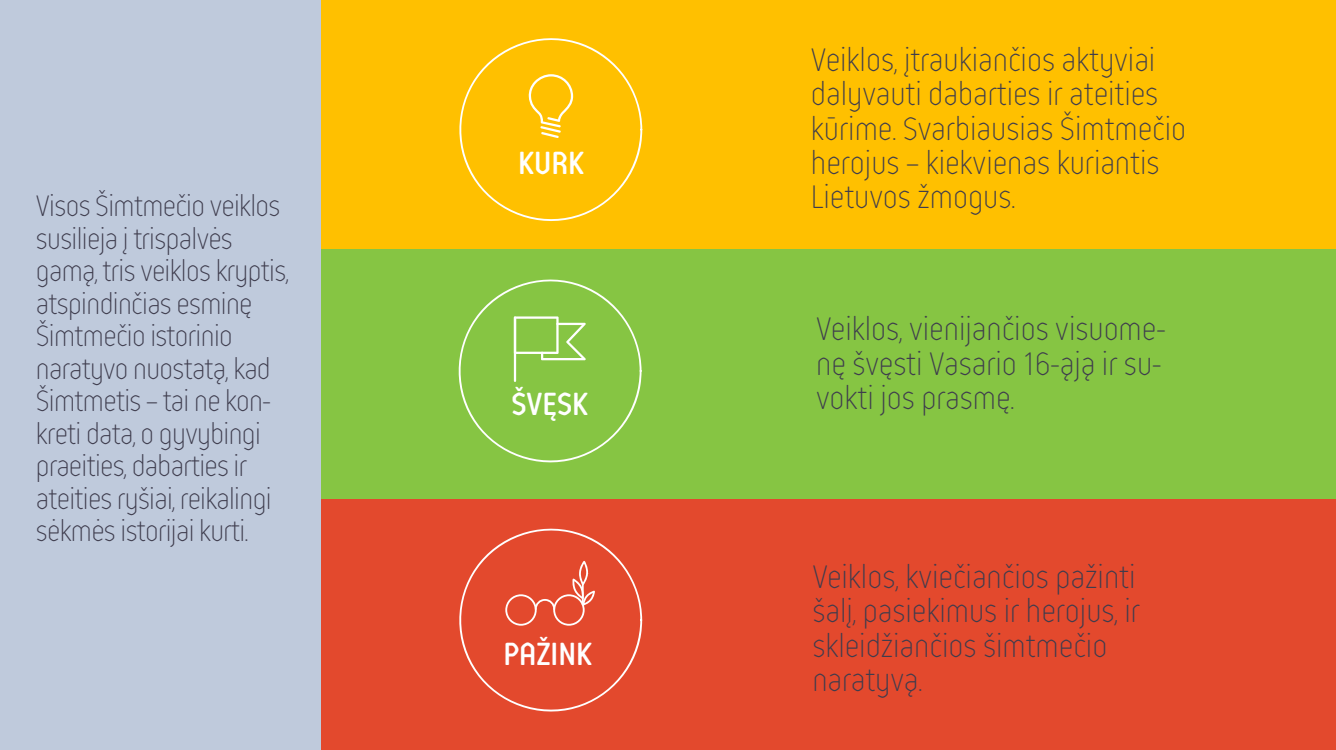
<style>
.page{position:relative;width:1336px;height:750px;background:#fff}
.page>*{position:absolute;margin:0;border:0;box-sizing:border-box;transform-origin:0 0}
.t1{font:100 34.38px/34.4px "Reso";letter-spacing:-.02em;color:#3e3c4d}
.t2{font:600 33.88px "Reso";letter-spacing:-.02em;color:#fff}
.t3{font:100 31.25px/32.5px "Reso";letter-spacing:-.04em;color:#3e3c4d}
</style>
<div class="page">
<div style="left:321px;top:0;width:1014px;height:250px;background:#ffc000"></div>
<div style="left:321px;top:250px;width:1014px;height:250px;background:#86c543"></div>
<div style="left:321px;top:500px;width:1014px;height:250px;background:#e3492d"></div>
<svg style="left:459px;top:38px;width:183px;height:183px"></svg>
<svg style="left:458px;top:279px;width:183px;height:184px"></svg>
<svg style="left:459px;top:528px;width:183px;height:184px"></svg>
<div style="left:0;top:0;width:321px;height:750px;background:#bfcadc"></div>
<p class="t3" style="left:36px;top:190px;width:255px">Visos Šimtmečio veiklos susilieja į trispalvės gamą, tris veiklos kryptis, atspindinčias esminę<br>Šimtmečio istorinio naratyvo nuostatą, kad<br>Šimtmetis – tai ne kon&shy;kreti data, o gyvybingi praeities, dabarties ir ateities ryšiai, reikalingi sėkmės istorijai kurti.</p>
<p class="t2" style="left:518px;top:145px;width:68px">KURK</p>
<p class="t2" style="left:511px;top:386px;width:79px">ŠVĘSK</p>
<p class="t2" style="left:503px;top:636px;width:91px">PAŽINK</p>
<p class="t1" style="left:810px;top:43px;width:377px">Veiklos, įtraukiančios aktyviai dalyvauti dabarties ir ateities kūrime. Svarbiausias Šimtmečio herojus – kiekvienas kuriantis<br>Lietuvos žmogus.</p>
<p class="t1" style="left:815px;top:312px;width:352px">Veiklos, vienijančios visuome&shy;nę švęsti Vasario 16-ąją ir su&shy;vokti jos prasmę.</p>
<p class="t1" style="left:812px;top:560px;width:330px">Veiklos, kviečiančios pažinti šalį, pasiekimus ir herojus, ir skleidžiančios šimtmečio naratyvą.</p>
</div>
